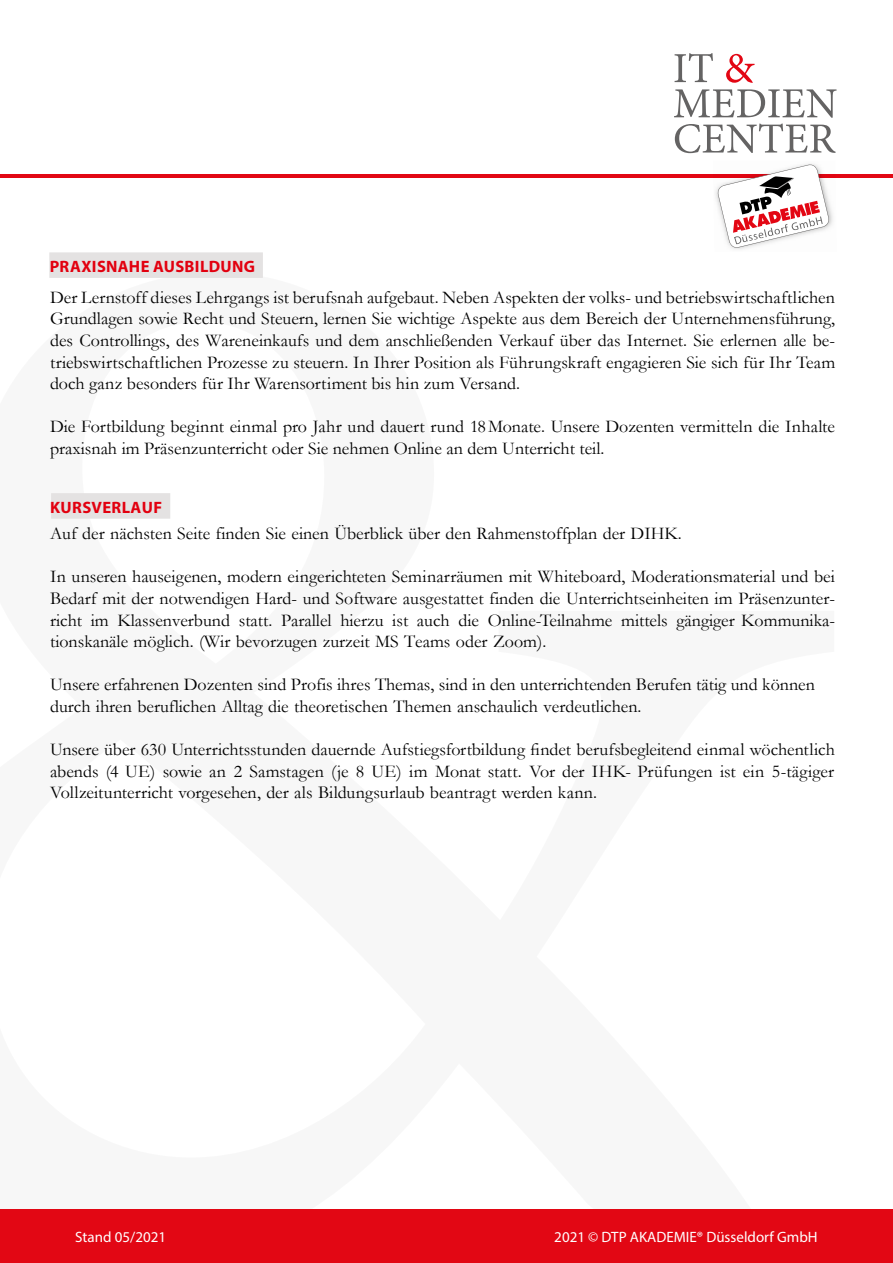
<style>
.page{position:relative;width:893px;height:1263px;background:#fff}
.page>*{position:absolute;margin:0;border:0;box-sizing:border-box;transform-origin:0 0}
.t1{font:18px/21.6px "Garamond";color:#000;text-align:justify}
.t2{font:700 16.5px "Myriad Pro";letter-spacing:.02em;color:#e2000f}
.t3{font:15px "Myriad Pro";color:#fff}
</style>
<div class="page">
<hr style="left:0;top:174px;width:893px;height:4px;background:#e20714">
<svg style="left:675px;top:124px;width:161px;height:29px"></svg>
<svg style="left:674px;top:89px;width:162px;height:29px"></svg>
<svg style="left:726px;top:54px;width:28px;height:29px"></svg>
<svg style="left:675px;top:53px;width:38px;height:29px"></svg>
<img style="left:715px;top:192px;width:118px;height:34px">
<svg style="left:716px;top:164px;width:114px;height:85px"></svg>
<div style="left:0;top:1210px;width:893px;height:53px;background:#e20714"></div>
<div style="left:49px;top:253px;width:214px;height:25px;background:#e4e2e2"></div>
<div style="left:51px;top:494px;width:119px;height:24px;background:#e4e2e2"></div>
<p class="t2" style="left:50px;top:256px;width:207px">PRAXISNAHE AUSBILDUNG</p>
<p class="t1" style="left:50px;top:286px;width:787px">Der Lernstoff dieses Lehrgangs ist berufsnah aufgebaut. Neben Aspekten der volks- und betriebswirtschaftlichen Grundlagen sowie Recht und Steuern, lernen Sie wichtige Aspekte aus dem Bereich der Unternehmensführung, des Controllings, des Wareneinkaufs und dem anschließenden Verkauf über das Internet. Sie erlernen alle be&shy;triebswirtschaftlichen Prozesse zu steuern. In Ihrer Position als Führungskraft engagieren Sie sich für Ihr Team doch ganz besonders für Ihr Warensortiment bis hin zum Versand.</p>
<p class="t1" style="left:50px;top:416px;width:786px">Die Fortbildung beginnt einmal pro Jahr und dauert rund 18 Monate. Unsere Dozenten vermitteln die Inhalte praxisnah im Präsenzunterricht oder Sie nehmen Online an dem Unterricht teil.</p>
<p class="t2" style="left:50px;top:497px;width:114px">KURSVERLAUF</p>
<p class="t1" style="left:50px;top:522px;width:633px">Auf der nächsten Seite finden Sie einen Überblick über den Rahmenstoffplan der DIHK.</p>
<p class="t1" style="left:50px;top:565px;width:786px">In unseren hauseigenen, modern eingerichteten Seminarräumen mit Whiteboard, Moderationsmaterial und bei Bedarf mit der notwendigen Hard- und Software ausgestattet finden die Unterrichtseinheiten im Präsenzunter&shy;richt im Klassenverbund statt. Parallel hierzu ist auch die Online-Teilnahme mittels gängiger Kommunika&shy;tionskanäle möglich. (Wir bevorzugen zurzeit MS Teams oder Zoom).</p>
<p class="t1" style="left:50px;top:673px;width:766px">Unsere erfahrenen Dozenten sind Profis ihres Themas, sind in den unterrichtenden Berufen tätig und können durch ihren beruflichen Alltag die theoretischen Themen anschaulich verdeutlichen.</p>
<p class="t1" style="left:50px;top:738px;width:786px">Unsere über 630 Unterrichtsstunden dauernde Aufstiegsfortbildung findet berufsbegleitend einmal wöchentlich abends (4 UE) sowie an 2 Samstagen (je 8 UE) im Monat statt. Vor der IHK- Prüfungen ist ein 5-tägiger Vollzeitunterricht vorgesehen, der als Bildungsurlaub beantragt werden kann.</p>
<p class="t3" style="left:75px;top:1227px;width:92px">Stand 05/2021</p>
<p class="t3" style="left:554px;top:1227px;width:265px">2021 © DTP AKADEMIE® Düsseldorf GmbH</p>
</div>
